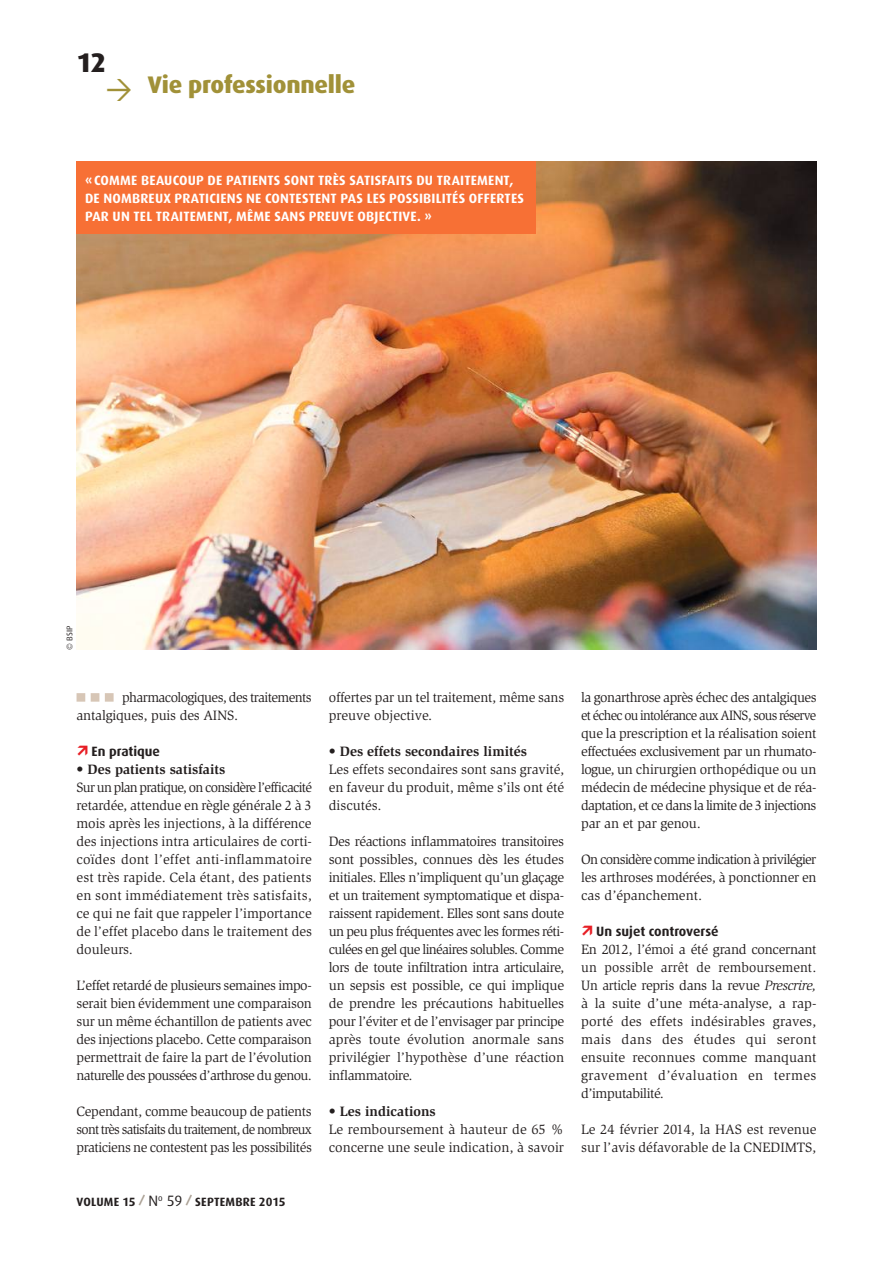
<style>
.page{position:relative;width:893px;height:1263px;background:#fff}
.page>*{position:absolute;margin:0;border:0;box-sizing:border-box;transform-origin:0 0}
.t1{font:800 27px "Dax";color:#241f1f}
.t2{font:800 24px "Dax";letter-spacing:-.01em;color:#a19138}
.t3{font:13.95px/18px "Slimbach Std";letter-spacing:-.015em;color:#241f1f;text-align:justify}
.t4{font:700 13.95px "Slimbach Std";color:#241f1f}
.t5{font:13.95px/18px "Slimbach Std";letter-spacing:-.04em;color:#241f1f}
.t6{font:700 13.5px/18px "Dax";letter-spacing:.015em;color:#fff}
.t7{font:700 13.5px "Dax";color:#241f1f}
.t8{font:700 12px "Dax";letter-spacing:.015em;color:#241f1f}
.t9{font:8.25px "Dax";color:#241f1f}
.s1{font-weight:400;font-size:15px}
.s2{font-style:italic}
</style>
<div class="page">
<svg style="left:77px;top:693px;width:37px;height:9px"></svg>
<img style="left:77px;top:162px;width:739px;height:488px">
<div style="left:77px;top:162px;width:459px;height:72px;background:#f77035"></div>
<h1 class="t1" style="left:77px;top:47px;width:31px">12</h1>
<h2 class="t2" style="left:148px;top:71px;width:209px">Vie professionnelle</h2>
<p class="t6" style="left:85px;top:171px;width:440px">«COMME BEAUCOUP DE PATIENTS SONT TRÈS SATISFAITS DU TRAITEMENT,<br>DE NOMBREUX PRATICIENS NE CONTESTENT PAS LES POSSIBILITÉS OFFERTES<br>PAR UN TEL TRAITEMENT, MÊME SANS PREUVE OBJECTIVE. »</p>
<p class="t9" style="left:65px;top:650px;width:26px;rotate:-90deg">© BSIP</p>
<p class="t5" style="left:77px;top:688px;width:237px;text-indent:46px">pharmacologiques, des traitements antalgiques, puis des AINS.</p>
<p class="t7" style="left:92px;top:743px;width:70px">En pratique</p>
<p class="t4" style="left:77px;top:761px;width:150px">• Des patients satisfaits</p>
<p class="t3" style="left:77px;top:778px;width:237px">Sur un plan pratique, on considère l’efficacité retardée, attendue en règle générale 2 à 3 mois après les injections, à la différence des injections intra articulaires de corti&shy;coïdes dont l’effet anti-inflammatoire est très rapide. Cela étant, des patients en sont immédiatement très satisfaits, ce qui ne fait que rappeler l’importance de l’effet placebo dans le traitement des douleurs.</p>
<p class="t3" style="left:77px;top:976px;width:237px">L’effet retardé de plusieurs semaines impo&shy;serait bien évidemment une comparaison sur un même échantillon de patients avec des injections placebo. Cette comparaison permettrait de faire la part de l’évolution naturelle des poussées d’arthrose du genou.</p>
<p class="t3" style="left:77px;top:1102px;width:237px">Cependant, comme beaucoup de patients sont très satisfaits du traitement, de nombreux praticiens ne contestent pas les possibilités</p>
<p class="t8" style="left:77px;top:1195px;width:210px">VOLUME 15 <sup>/</sup> <span class="s1">N</span><sup>o</sup> <span class="s1">59</span> <sup>/</sup> SEPTEMBRE 2015</p>
<p class="t3" style="left:329px;top:688px;width:237px">offertes par un tel traitement, même sans preuve objective.</p>
<p class="t4" style="left:329px;top:743px;width:200px">• Des effets secondaires limités</p>
<p class="t3" style="left:329px;top:760px;width:237px">Les effets secondaires sont sans gravité, en faveur du produit, même s’ils ont été discutés.</p>
<p class="t3" style="left:329px;top:832px;width:237px">Des réactions inflammatoires transitoires sont possibles, connues dès les études initiales. Elles n’impliquent qu’un glaçage et un traitement symptomatique et dispa&shy;raissent rapidement. Elles sont sans doute un peu plus fréquentes avec les formes réti&shy;culées en gel que linéaires solubles. Comme lors de toute infiltration intra articulaire, un sepsis est possible, ce qui implique de prendre les précautions habituelles pour l’éviter et de l’envisager par principe après toute évolution anormale sans privilégier l’hypothèse d’une réaction inflammatoire.</p>
<p class="t4" style="left:329px;top:1103px;width:108px">• Les indications</p>
<p class="t3" style="left:329px;top:1120px;width:237px">Le remboursement à hauteur de 65 % concerne une seule indication, à savoir</p>
<p class="t3" style="left:581px;top:688px;width:237px">la gonarthrose après échec des antalgiques et échec ou intolérance aux AINS, sous réserve que la prescription et la réalisation soient effectuées exclusivement par un rhumato&shy;logue, un chirurgien orthopédique ou un médecin de médecine physique et de réa&shy;daptation, et ce dans la limite de 3 injections par an et par genou.</p>
<p class="t3" style="left:581px;top:850px;width:237px">On considère comme indication à privilégier les arthroses modérées, à ponctionner en cas d’épanchement.</p>
<p class="t7" style="left:596px;top:923px;width:124px">Un sujet controversé</p>
<p class="t3" style="left:581px;top:940px;width:237px">En 2012, l’émoi a été grand concernant un possible arrêt de remboursement.<br>Un article repris dans la revue <span class="s2">Prescrire, </span>à la suite d’une méta-analyse, a rap&shy;porté des effets indésirables graves, mais dans des études qui seront ensuite reconnues comme manquant gravement d’évaluation en termes d’imputabilité.</p>
<p class="t3" style="left:581px;top:1120px;width:237px">Le 24 février 2014, la HAS est revenue sur l’avis défavorable de la CNEDIMTS,</p>
</div>
